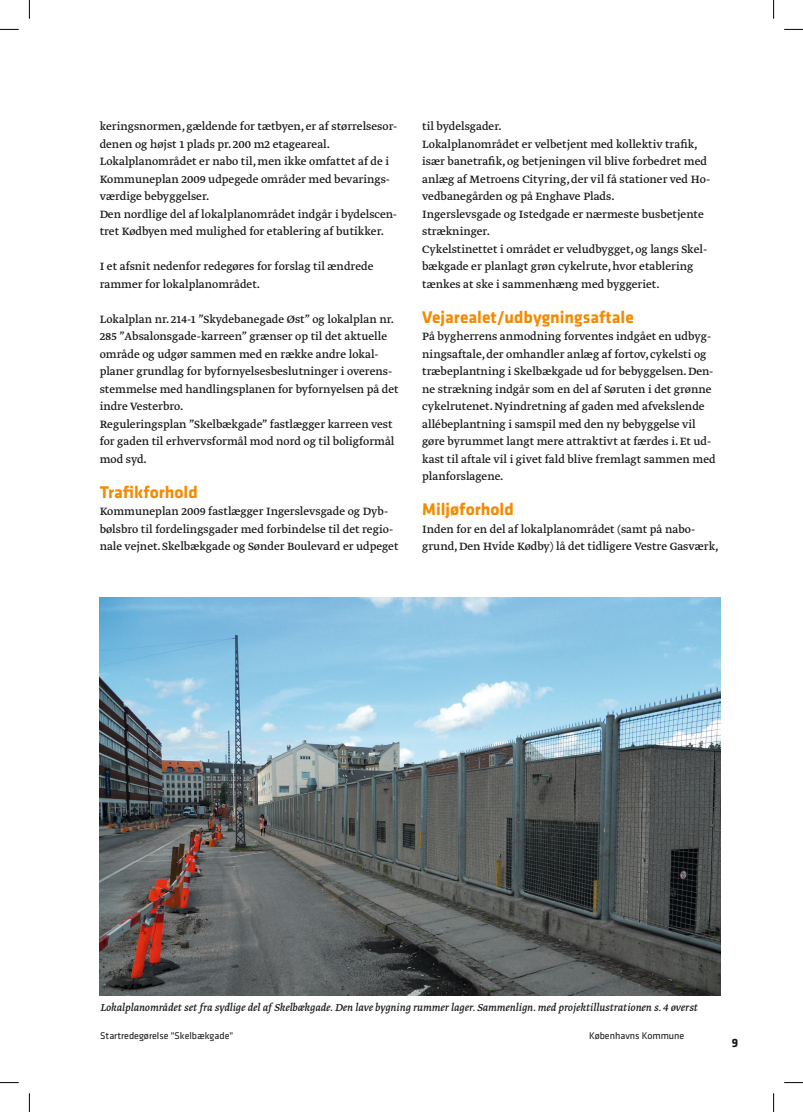
<style>
.page{position:relative;width:803px;height:1112px;background:#fff}
.page>*{position:absolute;margin:0;border:0;box-sizing:border-box;transform-origin:0 0}
.t1{font:700 17.5px "Klavika";color:#f38a03}
.t2{font:12.5px/17.5px "Greta Text";color:#151616}
.t3{font:700 12.5px "Klavika";color:#151616}
.t4{font:italic 11.88px "Greta Text";color:#151616}
.t5{font:10px "Klavika";color:#151616}
</style>
<div class="page">
<img style="left:100px;top:597px;width:621px;height:397px">
<svg style="left:0;top:29px;width:19px;height:1px"></svg>
<svg style="left:784px;top:29px;width:19px;height:1px"></svg>
<svg style="left:0;top:1082px;width:19px;height:1px"></svg>
<svg style="left:784px;top:1082px;width:19px;height:1px"></svg>
<svg style="left:29px;top:0;width:1px;height:19px"></svg>
<svg style="left:29px;top:1093px;width:1px;height:18px"></svg>
<svg style="left:773px;top:0;width:1px;height:19px"></svg>
<svg style="left:773px;top:1093px;width:1px;height:18px"></svg>
<p class="t2" style="left:100px;top:118px;width:299px">keringsnormen, gældende for tætbyen, er af størrelsesor&shy;denen og højst 1 plads pr. 200 m2 etageareal.<br>Lokalplanområdet er nabo til, men ikke omfattet af de i Kommuneplan 2009 udpegede områder med bevarings&shy;værdige bebyggelser.<br>Den nordlige del af lokalplanområdet indgår i bydelscen&shy;tret Kødbyen med mulighed for etablering af butikker.</p>
<p class="t2" style="left:100px;top:258px;width:275px">I et afsnit nedenfor redegøres for forslag til ændrede rammer for lokalplanområdet.</p>
<p class="t2" style="left:100px;top:311px;width:301px">Lokalplan nr. 214-1 ”Skydebanegade Øst” og lokalplan nr.<br>285 ”Absalonsgade-karreen” grænser op til det aktuelle område og udgør sammen med en række andre lokal&shy;planer grundlag for byfornyelsesbeslutninger i overens&shy;stemmelse med handlingsplanen for byfornyelsen på det indre Vesterbro.<br>Reguleringsplan ”Skelbækgade” fastlægger karreen vest for gaden til erhvervsformål mod nord og til boligformål mod syd.</p>
<h1 class="t1" style="left:100px;top:485px;width:100px">Trafikforhold</h1>
<p class="t2" style="left:100px;top:503px;width:300px">Kommuneplan 2009 fastlægger Ingerslevsgade og Dyb&shy;bølsbro til fordelingsgader med forbindelse til det regio&shy;nale vejnet. Skelbækgade og Sønder Boulevard er udpeget</p>
<p class="t2" style="left:422px;top:118px;width:290px">til bydelsgader.<br>Lokalplanområdet er velbetjent med kollektiv trafik, især banetrafik, og betjeningen vil blive forbedret med anlæg af Metroens Cityring, der vil få stationer ved Ho&shy;vedbanegården og på Enghave Plads.<br>Ingerslevsgade og Istedgade er nærmeste busbetjente strækninger.<br>Cykelstinettet i området er veludbygget, og langs Skel&shy;bækgade er planlagt grøn cykelrute, hvor etablering tænkes at ske i sammenhæng med byggeriet.</p>
<h1 class="t1" style="left:422px;top:310px;width:213px">Vejarealet/udbygningsaftale</h1>
<p class="t2" style="left:422px;top:328px;width:295px">På bygherrens anmodning forventes indgået en udbyg&shy;ningsaftale, der omhandler anlæg af fortov, cykelsti og træbeplantning i Skelbækgade ud for bebyggelsen. Den&shy;ne strækning indgår som en del af Søruten i det grønne cykelrutenet. Nyindretning af gaden med afvekslende allébeplantning i samspil med den ny bebyggelse vil gøre byrummet langt mere attraktivt at færdes i. Et ud&shy;kast til aftale vil i givet fald blive fremlagt sammen med planforslagene.</p>
<h1 class="t1" style="left:422px;top:502px;width:93px">Miljøforhold</h1>
<p class="t2" style="left:422px;top:521px;width:298px">Inden for en del af lokalplanområdet (samt på nabo&shy;grund, Den Hvide Kødby) lå det tidligere Vestre Gasværk,</p>
<p class="t4" style="left:100px;top:1002px;width:599px">Lokalplanområdet set fra sydlige del af Skelbækgade. Den lave bygning rummer lager. Sammenlign. med projektillustrationen s. 4 øverst</p>
<p class="t5" style="left:100px;top:1031px;width:134px">Startredegørelse "Skelbækgade"</p>
<p class="t5" style="left:589px;top:1031px;width:97px">Københavns Kommune</p>
<p class="t3" style="left:732px;top:1038px;width:8px">9</p>
</div>
